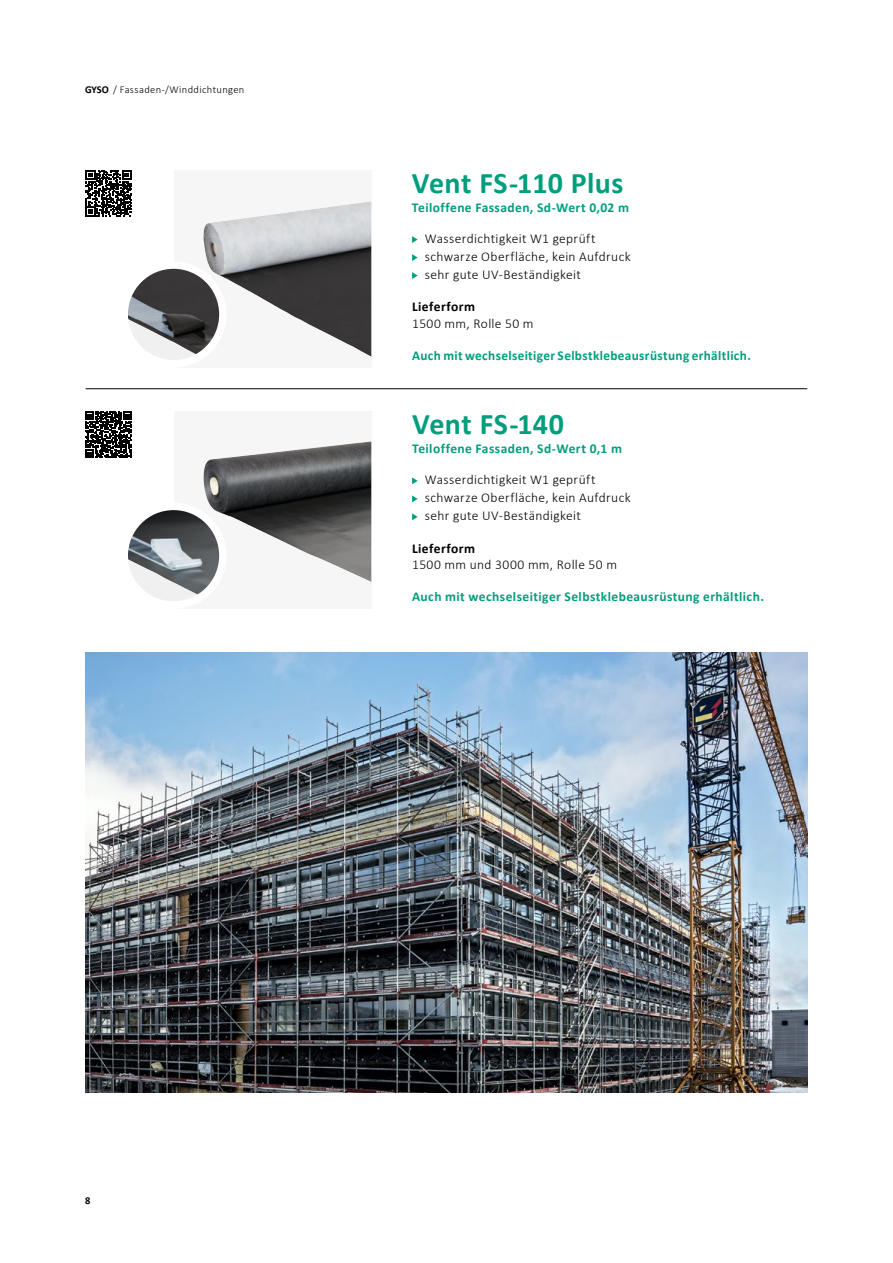
<style>
.page{position:relative;width:893px;height:1263px;background:#fff}
.page>*{position:absolute;margin:0;border:0;box-sizing:border-box;transform-origin:0 0}
.t1{font:700 30px "Calibri";letter-spacing:.01em;color:#009e7d}
.t2{font:300 13.5px/18px "Calibri";letter-spacing:.025em;color:#000}
.t3{font:700 13.5px "Calibri";letter-spacing:.03em;color:#009e7d}
.t4{font:700 13.5px "Calibri";letter-spacing:.03em;color:#000}
.t5{font:300 10.5px "Calibri";letter-spacing:.035em;color:#000}
.t6{font:700 10.5px "Calibri";color:#000}
.s1{font-weight:700}
</style>
<div class="page">
<div style="left:174px;top:170px;width:197px;height:198px;background:#f6f6f6"></div>
<div style="left:174px;top:412px;width:197px;height:197px;background:#f6f6f6"></div>
<img style="left:203px;top:202px;width:168px;height:155px">
<img style="left:204px;top:441px;width:167px;height:141px">
<svg style="left:85px;top:411px;width:47px;height:47px"></svg>
<svg style="left:85px;top:170px;width:47px;height:47px"></svg>
<img style="left:85px;top:653px;width:723px;height:440px">
<svg style="left:412px;top:236px;width:6px;height:7px"></svg>
<svg style="left:412px;top:254px;width:6px;height:7px"></svg>
<svg style="left:412px;top:272px;width:6px;height:7px"></svg>
<img style="left:129px;top:265px;width:94px;height:91px">
<div style="left:120px;top:261px;width:107px;height:106px;border:8px solid #fff;border-radius:50%"></div>
<svg style="left:412px;top:477px;width:6px;height:7px"></svg>
<svg style="left:412px;top:495px;width:6px;height:7px"></svg>
<svg style="left:412px;top:513px;width:6px;height:7px"></svg>
<hr style="left:86px;top:388px;width:721px;height:1px;background:#000">
<svg style="left:124px;top:506px;width:99px;height:99px"></svg>
<img style="left:129px;top:506px;width:94px;height:90px">
<div style="left:120px;top:503px;width:107px;height:106px;border:8px solid #fff;border-radius:50%"></div>
<p class="t5" style="left:85px;top:83px;width:161px"><span class="s1">GYSO</span> / Fassaden-/Winddichtungen</p>
<h1 class="t1" style="left:412px;top:161px;width:213px">Vent FS-110 Plus</h1>
<p class="t3" style="left:412px;top:198px;width:219px">Teiloffene Fassaden, Sd-Wert 0,02 m</p>
<p class="t2" style="left:425px;top:229px;width:207px">Wasserdichtigkeit W1 geprüft schwarze Oberfläche, kein Aufdruck sehr gute UV-Beständigkeit</p>
<p class="t4" style="left:412px;top:297px;width:64px">Lieferform</p>
<p class="t2" style="left:412px;top:314px;width:123px">1500 mm, Rolle 50 m</p>
<p class="t3" style="left:412px;top:346px;width:340px">Auch mit wechselseitiger Selbstklebeausrüstung erhältlich.</p>
<h1 class="t1" style="left:412px;top:403px;width:154px">Vent FS-140</h1>
<p class="t3" style="left:412px;top:439px;width:211px">Teiloffene Fassaden, Sd-Wert 0,1 m</p>
<p class="t2" style="left:425px;top:471px;width:207px">Wasserdichtigkeit W1 geprüft schwarze Oberfläche, kein Aufdruck sehr gute UV-Beständigkeit</p>
<p class="t4" style="left:412px;top:539px;width:64px">Lieferform</p>
<p class="t2" style="left:412px;top:555px;width:206px">1500 mm und 3000 mm, Rolle 50 m</p>
<p class="t3" style="left:412px;top:587px;width:353px">Auch mit wechselseitiger Selbstklebeausrüstung erhältlich.</p>
<p class="t6" style="left:85px;top:1193px;width:7px">8</p>
</div>
